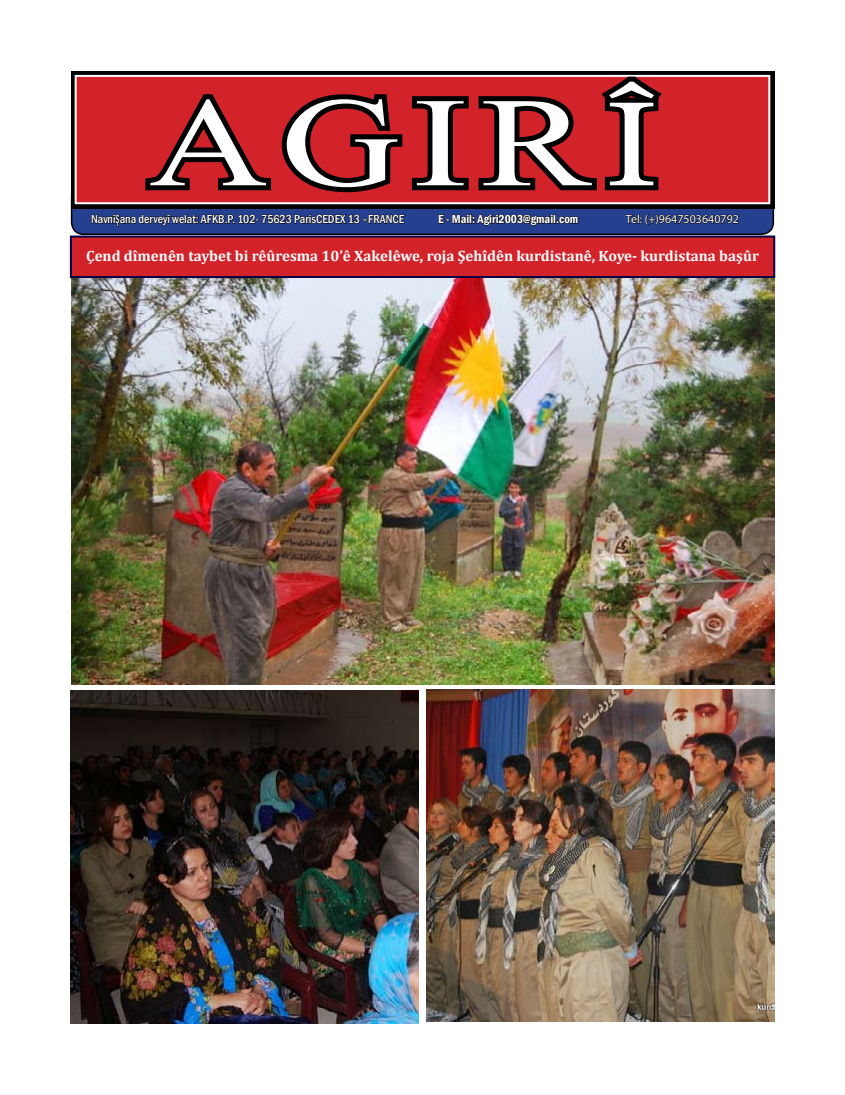
<style>
.page{position:relative;width:845px;height:1095px;background:#fff}
.page>*{position:absolute;margin:0;border:0;box-sizing:border-box;transform-origin:0 0}
.t1{font:126.9px "Frank Ruehl";color:#fff;scale:1.3 1}
.t2{font:700 15px "Cambria";color:#fff}
.t3{font:500 condensed 12px "Franklin Gothic";color:#fff}
.t4{font:600 condensed 12px "Franklin Gothic";color:#fff}
.t5{font:12px "Myriad Pro";color:#fff}
.s1{font-family:"Minion Pro"}
.s2{font-size:16px}
</style>
<div class="page">
<div style="left:72px;top:184px;width:701px;height:50px;background:#25408f;border-radius:12px"></div>
<div style="left:71px;top:183px;width:703px;height:52px;border:2px solid #000;border-radius:12px"></div>
<svg style="left:91px;top:214px;width:314px;height:13px"></svg>
<svg style="left:438px;top:208px;width:141px;height:18px"></svg>
<svg style="left:625px;top:214px;width:114px;height:11px"></svg>
<div style="left:71px;top:71px;width:703px;height:137px;background:linear-gradient(to right,#000,#000)"></div>
<div style="left:75px;top:75px;width:695px;height:129px;background:#d2232a;border:2px solid #fff"></div>
<svg style="left:140px;top:72px;width:528px;height:121px"></svg>
<div style="left:71px;top:236px;width:703px;height:41px;background:#d2232a"></div>
<div style="left:70px;top:235px;width:705px;height:43px;border:2px solid #040043"></div>
<img style="left:71px;top:279px;width:704px;height:405px">
<img style="left:71px;top:690px;width:347px;height:333px">
<img style="left:427px;top:689px;width:347px;height:331px">
<h1 class="t1" style="left:149px;top:92px;width:394px">AGIR<span class="s1">Î</span></h1>
<p class="t4" style="left:438px;top:211px;width:142px">E - Mail: Agiri2003@gmail.com</p>
<p class="t5" style="left:626px;top:211px;width:114px">Tel: (+)9647503640792</p>
<p class="t2" style="left:86px;top:247px;width:674px">Çend dîmenên taybet bi rêûresma 10’ê Xakelêwe, roja Şehîdên kurdistanê, Koye- kurdistana başûr</p>
<p class="t3" style="left:91px;top:211px;width:315px">Navnî<span class="s2">ş</span>ana derveyî welat: AFKB.P. 102- 75623 ParisCEDEX 13 –FRANCE</p>
</div>
